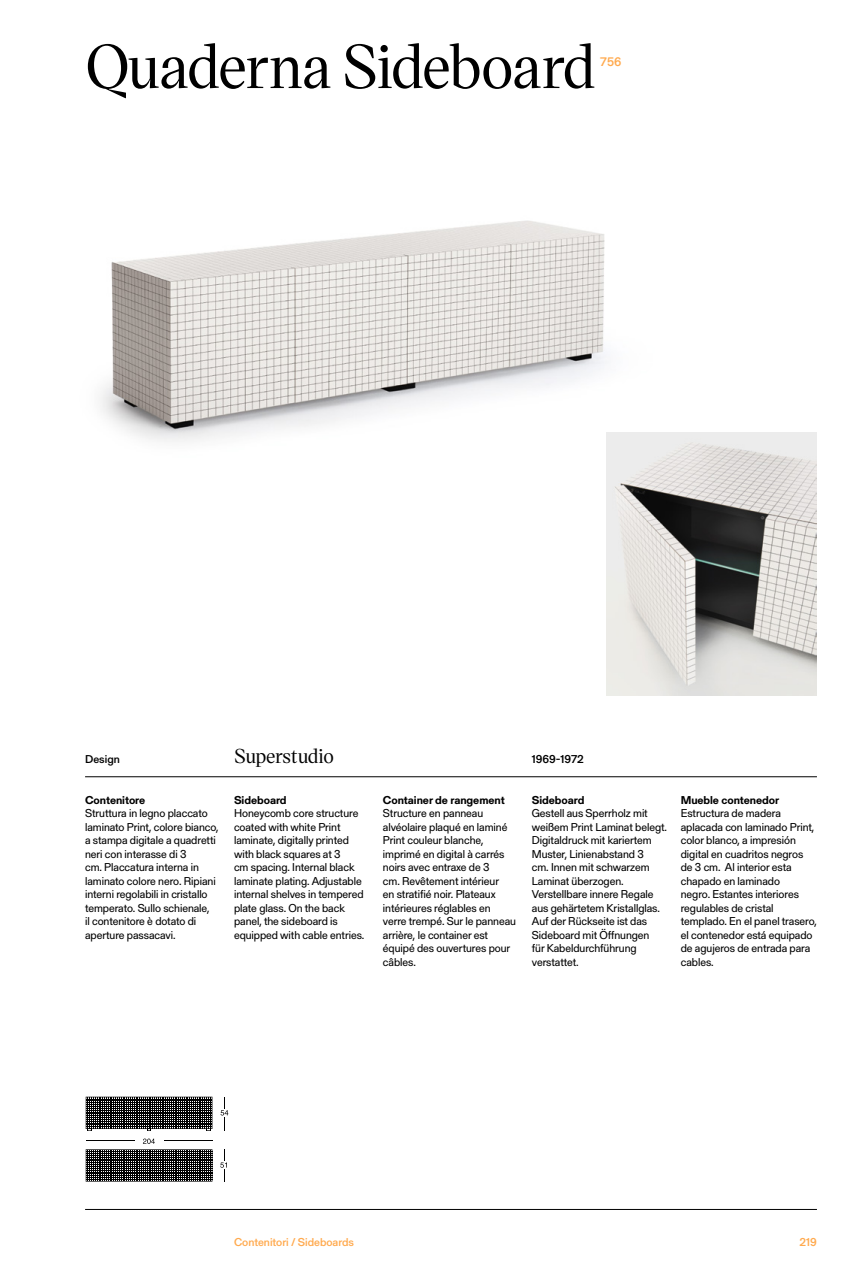
<style>
.page{position:relative;width:851px;height:1276px;background:#fff}
.page>*{position:absolute;margin:0;border:0;box-sizing:border-box;transform-origin:0 0}
.t1{font:500 60px "Victor Serif 50";letter-spacing:-.03em;color:#000}
.t2{font:500 19.5px "Victor Serif 50";letter-spacing:-.02em;color:#000}
.t3{font:500 12.3px "Gerstner Programm FSL";color:#ffaa4f}
.t4{font:11.25px/13.5px "Gerstner Programm FSL";letter-spacing:-.005em;color:#000}
.t5{font:700 11.25px "Gerstner Programm FSL";letter-spacing:-.005em;color:#000}
.t6{font:500 11.25px "Gerstner Programm FSL";color:#ffaa4f}
.t7{font:500 11.25px "Gerstner Programm FSL";color:#000}
</style>
<div class="page">
<img style="left:100px;top:220px;width:507px;height:222px">
<img style="left:606px;top:432px;width:210px;height:263px">
<hr style="left:85px;top:1209px;width:731px;height:1px;background:#000">
<hr style="left:85px;top:776px;width:731px;height:1px;background:#000">
<svg style="left:220px;top:1097px;width:8px;height:33px"></svg>
<svg style="left:220px;top:1149px;width:7px;height:32px"></svg>
<svg style="left:86px;top:1096px;width:126px;height:35px"></svg>
<svg style="left:86px;top:1138px;width:126px;height:43px"></svg>
<h1 class="t1" style="left:85px;top:26px;width:512px">Quaderna Sideboard</h1>
<p class="t3" style="left:600px;top:53px;width:23px">756</p>
<p class="t7" style="left:85px;top:751px;width:36px">Design</p>
<h2 class="t2" style="left:234px;top:743px;width:101px">Superstudio</h2>
<p class="t5" style="left:85px;top:792px;width:62px">Contenitore</p>
<p class="t4" style="left:85px;top:806px;width:135px">Struttura in legno placcato laminato Print, colore bianco, a stampa digitale a quadretti neri con interasse di 3<br>cm. Placcatura interna in laminato colore nero. Ripiani interni regolabili in cristallo temperato. Sullo schienale,<br>il contenitore è dotato di aperture passacavi.</p>
<p class="t5" style="left:234px;top:792px;width:54px">Sideboard</p>
<p class="t4" style="left:234px;top:806px;width:132px">Honeycomb core structure coated with white Print laminate, digitally printed with black squares at 3<br>cm spacing. Internal black laminate plating. Adjustable internal shelves in tempered plate glass. On the back panel, the sideboard is equipped with cable entries.</p>
<p class="t5" style="left:383px;top:792px;width:123px">Container de rangement</p>
<p class="t4" style="left:383px;top:806px;width:135px">Structure en panneau alvéolaire plaqué en laminé<br>Print couleur blanche, imprimé en digital à carrés noirs avec entraxe de 3<br>cm. Revêtement intérieur<br>en stratifié noir. Plateaux intérieures réglables en verre trempé. Sur le panneau arrière, le container est équipé des ouvertures pour câbles.</p>
<p class="t7" style="left:531px;top:751px;width:54px">1969-1972</p>
<p class="t5" style="left:531px;top:792px;width:54px">Sideboard</p>
<p class="t4" style="left:531px;top:806px;width:137px">Gestell aus Sperrholz mit weißem Print Laminat belegt.<br>Digitaldruck mit kariertem<br>Muster, Linienabstand 3<br>cm. Innen mit schwarzem<br>Laminat überzogen.<br>Verstellbare innere Regale aus gehärtetem Kristallglas.<br>Auf der Rückseite ist das<br>Sideboard mit Öffnungen<br>für Kabeldurchführung verstattet.</p>
<p class="t5" style="left:680px;top:792px;width:100px">Mueble contenedor</p>
<p class="t4" style="left:680px;top:806px;width:138px">Estructura de madera aplacada con laminado Print, color blanco, a impresión digital en cuadritos negros de 3 cm. Al interior esta chapado en laminado<br>negro. Estantes interiores regulables de cristal templado. En el panel trasero, el contenedor está equipado de agujeros de entrada para cables.</p>
<p class="t6" style="left:234px;top:1234px;width:122px">Contenitori / Sideboards</p>
<p class="t6" style="left:799px;top:1234px;width:19px">219</p>
</div>
